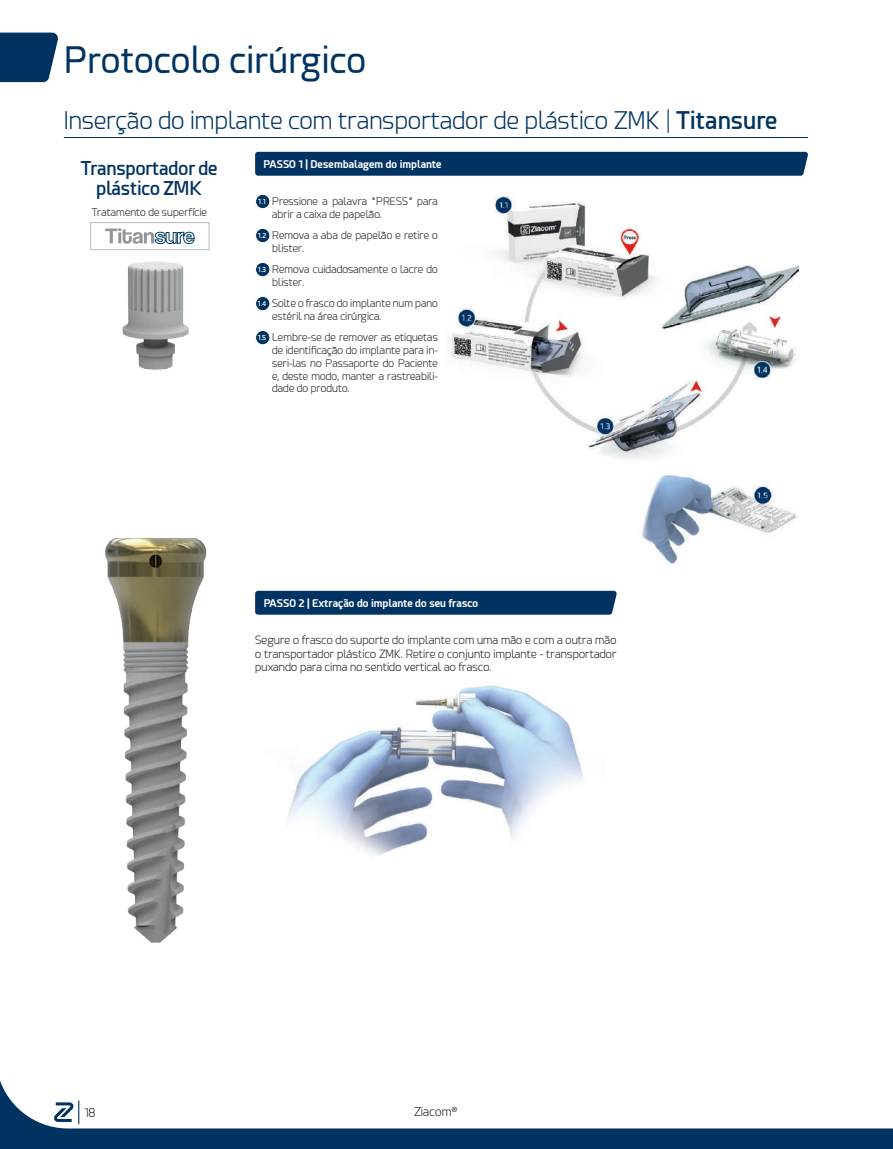
<style>
.page{position:relative;width:893px;height:1149px;background:#fff}
.page>*{position:absolute;margin:0;border:0;box-sizing:border-box;transform-origin:0 0}
.t1{font:36px "Esphimere";color:#003361}
.t2{font:300 24px "Esphimere";color:#003361}
.t3{font:600 18.75px/19.5px "Esphimere";letter-spacing:-.01em;color:#003361;text-align:center}
.t4{font:300 12px "Esphimere";color:#231f20}
.t5{font:300 11.25px/13.5px "Esphimere";color:#231f20;text-align:justify}
.t6{font:300 10.5px/12.8px "Esphimere";color:#231f20}
.t7{font:700 10.5px "Esphimere";color:#fff}
.s1{font-weight:200}
.s2{font-weight:600}
.s3{font-weight:600;font-size:6.75px;color:#fff}
</style>
<div class="page">
<svg style="left:0;top:33px;width:58px;height:49px;background:#14436d"></svg>
<img style="left:122px;top:262px;width:67px;height:108px">
<hr style="left:64px;top:137px;width:744px;height:1px;background:#003361">
<div style="left:255px;top:152px;width:553px;height:24px;background:#003361"></div>
<img style="left:287px;top:685px;width:297px;height:171px">
<div style="left:255px;top:590px;width:362px;height:24px;background:#003361"></div>
<img style="left:104px;top:538px;width:103px;height:405px">
<div style="left:256px;top:194px;width:14px;height:14px;background:#003361;border-radius:50%"></div>
<div style="left:255px;top:194px;width:15px;height:15px;border:1px solid #fff;border-radius:50%"></div>
<div style="left:256px;top:228px;width:14px;height:14px;background:#003361;border-radius:50%"></div>
<div style="left:255px;top:228px;width:15px;height:15px;border:1px solid #fff;border-radius:50%"></div>
<div style="left:256px;top:262px;width:14px;height:14px;background:#003361;border-radius:50%"></div>
<div style="left:255px;top:262px;width:15px;height:15px;border:1px solid #fff;border-radius:50%"></div>
<div style="left:256px;top:296px;width:14px;height:14px;background:#003361;border-radius:50%"></div>
<div style="left:255px;top:296px;width:15px;height:15px;border:1px solid #fff;border-radius:50%"></div>
<div style="left:256px;top:330px;width:14px;height:14px;background:#003361;border-radius:50%"></div>
<div style="left:255px;top:330px;width:15px;height:15px;border:1px solid #fff;border-radius:50%"></div>
<img style="left:447px;top:195px;width:352px;height:370px">
<div style="left:90px;top:222px;width:119px;height:28px;border:1px solid #bcbdc0"></div>
<svg style="left:105px;top:228px;width:90px;height:16px"></svg>
<svg style="left:0;top:1080px;width:893px;height:68px"></svg>
<svg style="left:54px;top:1100px;width:25px;height:23px"></svg>
<h1 class="t1" style="left:64px;top:40px;width:304px">Protocolo cirúrgico</h1>
<h2 class="t2" style="left:64px;top:107px;width:715px">Inserção do implante com transportador de plástico ZMK <span class="s1">|</span> <span class="s2">Titansure</span></h2>
<h3 class="t3" style="left:80px;top:159px;width:139px">Transportador de plástico ZMK</h3>
<p class="t7" style="left:264px;top:157px;width:179px">PASSO 1 | Desembalagem do implante</p>
<p class="t6" style="left:91px;top:206px;width:117px">Tratamento de superfície</p>
<p class="t6" style="left:272px;top:195px;width:167px;text-indent:-14px"><span class="s3">1.1</span> Pressione a palavra “PRESS” para abrir a caixa de papelão.</p>
<p class="t6" style="left:272px;top:229px;width:167px;text-indent:-14px"><span class="s3">1.2</span> Remova a aba de papelão e retire o blister.</p>
<p class="t6" style="left:272px;top:263px;width:167px;text-indent:-14px"><span class="s3">1.3</span> Remova cuidadosamente o lacre do blister.</p>
<p class="t6" style="left:272px;top:297px;width:167px;text-indent:-15px"><span class="s3">1.4</span> Solte o frasco do implante num pano estéril na área cirúrgica.</p>
<p class="t6" style="left:272px;top:331px;width:167px;text-align:justify;text-indent:-14px"><span class="s3">1.5</span> Lembre-se de remover as etiquetas de identificação do implante para in&shy;seri-las no Passaporte do Paciente e, deste modo, manter a rastreabili&shy;dade do produto.</p>
<p class="t7" style="left:264px;top:596px;width:216px">PASSO 2 | Extração do implante do seu frasco</p>
<p class="t5" style="left:255px;top:633px;width:363px">Segure o frasco do suporte do implante com uma mão e com a outra mão o transportador plástico ZMK. Retire o conjunto implante - transportador puxando para cima no sentido vertical ao frasco.</p>
<p class="t4" style="left:84px;top:1105px;width:13px">18</p>
<p class="t4" style="left:414px;top:1104px;width:45px">Ziacom<sup>®</sup></p>
</div>
